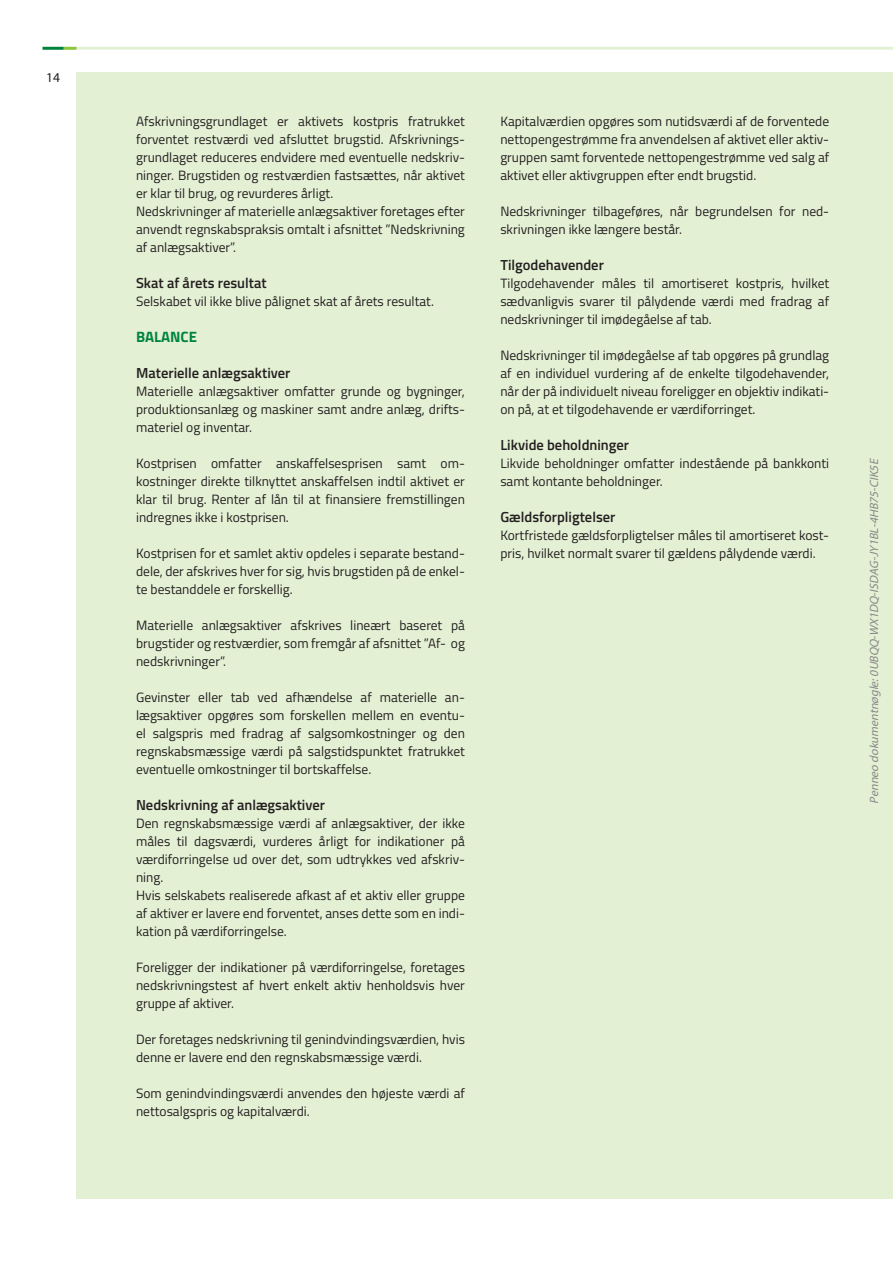
<style>
.page{position:relative;width:893px;height:1263px;background:#fff}
.page>*{position:absolute;margin:0;border:0;box-sizing:border-box;transform-origin:0 0}
.t1{font:700 15px "Titillium Web";color:#00843d}
.t2{font:600 14.55px "Titillium Web";color:#231f20}
.t3{font:13.5px/18px "Titillium Web";color:#231f20;text-align:justify}
.t4{font:13.5px "Myriad Pro";color:#231f20}
.t5{font:italic 12px "Myriad Pro";color:#888}
</style>
<div class="page">
<div style="left:77px;top:72px;width:816px;height:1127px;background:#e4f0d4"></div>
<hr style="left:77px;top:47px;width:816px;height:3px;background:#e4f0d4">
<hr style="left:43px;top:47px;width:21px;height:3px;background:#00843d">
<svg style="left:64px;top:47px;width:13px;height:3px"></svg>
<p class="t4" style="left:46px;top:70px;width:15px">14</p>
<p class="t3" style="left:136px;top:113px;width:330px;text-align:left">Afskrivningsgrundlaget er aktivets kostpris fratrukket forventet restværdi ved afsluttet brugstid. Afskrivnings&shy;grundlaget reduceres endvidere med eventuelle nedskriv&shy;ninger. Brugstiden og restværdien fastsættes, når aktivet er klar til brug, og revurderes årligt.<br>Nedskrivninger af materielle anlægsaktiver foretages efter anvendt regnskabspraksis omtalt i afsnittet ”Nedskrivning af anlægsaktiver”.</p>
<p class="t2" style="left:136px;top:276px;width:132px">Skat af årets resultat</p>
<p class="t3" style="left:136px;top:293px;width:299px">Selskabet vil ikke blive pålignet skat af årets resultat.</p>
<p class="t1" style="left:136px;top:329px;width:63px">BALANCE</p>
<p class="t2" style="left:136px;top:366px;width:156px">Materielle anlægsaktiver</p>
<p class="t3" style="left:136px;top:383px;width:330px">Materielle anlægsaktiver omfatter grunde og bygninger, pro duktionsanlæg og maskiner samt andre anlæg, drifts&shy;materiel og inventar.</p>
<p class="t3" style="left:136px;top:455px;width:330px">Kostprisen omfatter anskaffelsesprisen samt om&shy;kostninger direkte tilknyttet anskaffelsen indtil aktivet er klar til brug. Renter af lån til at finansiere fremstillingen indregnes ikke i kostprisen.</p>
<p class="t3" style="left:136px;top:545px;width:330px">Kostprisen for et samlet aktiv opdeles i separate bestand&shy;dele, der afskrives hver for sig, hvis brugstiden på de enkel&shy;te bestanddele er forskellig.</p>
<p class="t3" style="left:136px;top:617px;width:330px">Materielle anlægsaktiver afskrives lineært baseret på brugstider og restværdier, som fremgår af afsnittet ”Af- og nedskrivninger”.</p>
<p class="t3" style="left:136px;top:689px;width:330px">Gevinster eller tab ved afhændelse af mate rielle an&shy;lægsaktiver opgøres som forskellen mellem en eventu&shy;el salgspris med fradrag af salgs om kost ninger og den regnskabsmæssi ge værdi på salgstidspunktet fratrukket eventuelle omkost ninger til bortskaffelse.</p>
<p class="t2" style="left:136px;top:798px;width:191px">Nedskrivning af anlægsaktiver</p>
<p class="t3" style="left:136px;top:815px;width:330px;text-align:left">Den regnskabsmæssige værdi af anlægsaktiver, der ikke måles til dagsværdi, vurderes årligt for indikationer på værdiforringelse ud over det, som udtrykkes ved afskriv&shy;ning.<br>Hvis selskabets realiserede afkast af et aktiv eller gruppe af aktiver er lavere end forventet, anses dette som en indi&shy;kation på værdiforringelse.</p>
<p class="t3" style="left:136px;top:959px;width:330px">Foreligger der indikationer på værdiforringelse, foretages nedskrivningstest af hvert enkelt aktiv henholdsvis hver gruppe af aktiver.</p>
<p class="t3" style="left:136px;top:1031px;width:330px">Der foretages nedskrivning til genindvindingsværdien, hvis denne er lavere end den regnskabsmæssige værdi.</p>
<p class="t3" style="left:136px;top:1085px;width:330px">Som genindvindingsværdi anvendes den højeste værdi af nettosalgspris og kapitalværdi.</p>
<p class="t3" style="left:500px;top:113px;width:330px">Kapitalværdien opgøres som nutidsværdi af de forventede nettopengestrømme fra anvendelsen af aktivet eller aktiv&shy;gruppen samt forventede nettopengestrømme ved salg af aktivet eller aktivgruppen efter endt brugstid.</p>
<p class="t3" style="left:500px;top:203px;width:330px">Nedskrivninger tilbageføres, når begrundelsen for ned&shy;skrivningen ikke længere består.</p>
<p class="t2" style="left:500px;top:258px;width:105px">Tilgodehavender</p>
<p class="t3" style="left:500px;top:275px;width:330px">Tilgodehavender måles til amortiseret kost pris, hvilket sædvanligvis svarer til pålyden de værdi med fradrag af nedskrivninger til imødegåelse af tab.</p>
<p class="t3" style="left:500px;top:347px;width:330px">Nedskrivninger til imødegåelse af tab opgøres på grundlag af en individuel vurdering af de enkelte tilgodehavender, når der på individuelt niveau foreligger en objektiv indikati&shy;on på, at et til go de havende er værdiforringet.</p>
<p class="t2" style="left:500px;top:438px;width:130px">Likvide beholdninger</p>
<p class="t3" style="left:500px;top:455px;width:330px">Likvide beholdninger omfatter indestående på bankkonti samt kontante beholdninger.</p>
<p class="t2" style="left:500px;top:510px;width:117px">Gældsforpligtelser</p>
<p class="t3" style="left:500px;top:527px;width:330px">Kortfristede gældsforpligtelser måles til amortise ret kost&shy;pris, hvilket normalt svarer til gældens pålydende værdi.</p>
<p class="t5" style="left:869px;top:803px;width:348px;rotate:-90deg">Penneo dokumentnøgle:0UBQQ-WX1DQ-ISDAG-JY1BL-4HB75-CIK5E</p>
</div>
